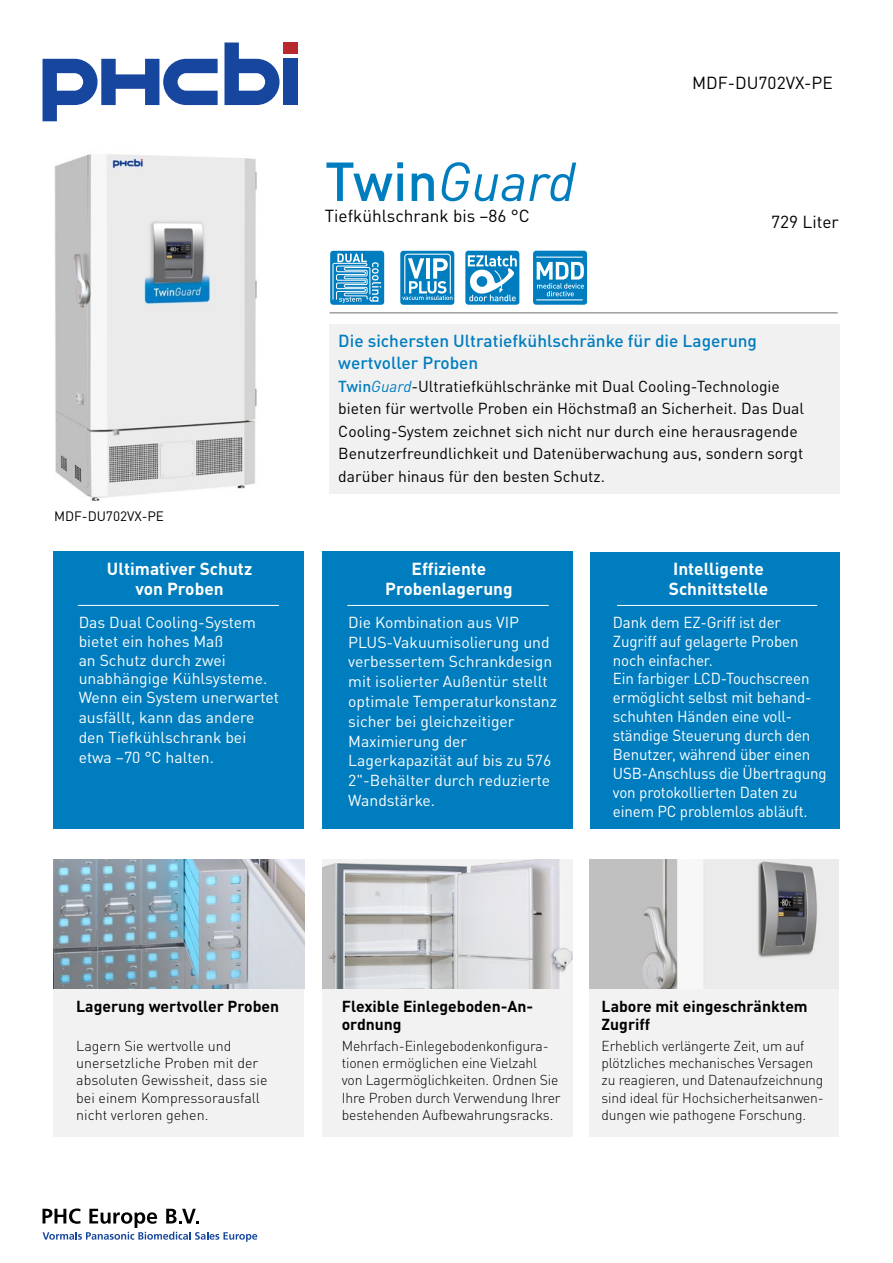
<style>
.page{position:relative;width:893px;height:1263px;background:#fff}
.page>*{position:absolute;margin:0;border:0;box-sizing:border-box;transform-origin:0 0}
.t1{font:italic 54px "DINOT";color:#007dbe}
.t2{font:700 17.25px/20.7px "DINOT";color:#fff;text-align:center}
.t3{font:500 17.25px/22.5px "DINOT";color:#007dbe}
.t4{font:17.25px "DINOT";color:#000}
.t5{font:15.75px/19.8px "DINOT";letter-spacing:-.005em;color:#fff}
.t6{font:15.75px/18.9px "DINOT";letter-spacing:-.005em;color:#fff;scale:.96 1}
.t7{font:15.75px/22.5px "DINOT";color:#000}
.t8{font:700 15.75px/18px "DINOT";color:#000}
.t9{font:300 14.25px/17.1px "DINOT";letter-spacing:-.01em;color:#000}
.t10{font:13.5px "DINOT";color:#000}
.s1{font-weight:500;font-style:normal}
.s2{font-weight:500;color:#007dbe}
.s3{font-style:italic;color:#007dbe}
</style>
<div class="page">
<div style="left:283px;top:59px;width:15px;height:46px;background:#16469e"></div>
<svg style="left:43px;top:59px;width:175px;height:62px"></svg>
<svg style="left:224px;top:43px;width:56px;height:62px"></svg>
<div style="left:283px;top:43px;width:15px;height:11px;background:#b8282e"></div>
<svg style="left:43px;top:1208px;width:214px;height:34px"></svg>
<div style="left:330px;top:324px;width:510px;height:169px;background:#f1f1f2"></div>
<hr style="left:330px;top:313px;width:508px;height:1px;background:#6d6e71">
<div style="left:53px;top:551px;width:251px;height:278px;background:#007dbe"></div>
<div style="left:53px;top:859px;width:251px;height:278px;background:#f2f2f2"></div>
<div style="left:322px;top:859px;width:250px;height:278px;background:#f2f2f2"></div>
<div style="left:589px;top:859px;width:250px;height:278px;background:#f2f2f2"></div>
<div style="left:322px;top:551px;width:250px;height:278px;background:#007dbe"></div>
<div style="left:590px;top:552px;width:249px;height:276px;background:#007dbe"></div>
<hr style="left:78px;top:605px;width:201px;height:1px;background:#fff">
<hr style="left:347px;top:605px;width:202px;height:1px;background:#fff">
<hr style="left:617px;top:605px;width:200px;height:1px;background:#fff">
<img style="left:322px;top:859px;width:250px;height:129px">
<img style="left:53px;top:859px;width:251px;height:129px">
<img style="left:590px;top:859px;width:228px;height:129px">
<img style="left:54px;top:154px;width:203px;height:347px">
<svg style="left:330px;top:251px;width:54px;height:54px;background:#49a2d0"></svg>
<svg style="left:400px;top:251px;width:54px;height:54px"></svg>
<svg style="left:533px;top:251px;width:54px;height:54px;background:#3c9bcd"></svg>
<hr style="left:536px;top:257px;width:47px;height:1px;background:#fff">
<hr style="left:536px;top:299px;width:47px;height:1px;background:#fff">
<svg style="left:465px;top:251px;width:54px;height:54px"></svg>
<h1 class="t1" style="left:325px;top:148px;width:252px"><span class="s1">Twin</span>Guard</h1>
<p class="t4" style="left:325px;top:205px;width:207px">Tiefkühlschrank bis –86 °C</p>
<p class="t4" style="left:692px;top:72px;width:142px">MDF-DU702VX-PE</p>
<p class="t4" style="left:771px;top:211px;width:69px">729 Liter</p>
<p class="t10" style="left:54px;top:508px;width:112px">MDF-DU702VX-PE</p>
<p class="t2" style="left:107px;top:558px;width:147px">Ultimativer Schutz von Proben</p>
<p class="t5" style="left:79px;top:612px;width:202px;line-height:19.4px">Das Dual Cooling-System bietet ein hohes Maß<br>an Schutz durch zwei unabhängige Kühlsysteme.<br>Wenn ein System unerwartet ausfällt, kann das andere den Tiefkühlschrank bei etwa –70 °C halten.</p>
<p class="t3" style="left:338px;top:329px;width:420px">Die sichersten Ultratiefkühlschränke für die Lagerung wertvoller Proben</p>
<p class="t7" style="left:338px;top:375px;width:467px"><span class="s2">Twin</span><span class="s3">Guard</span>-Ultratiefkühlschränke mit Dual Cooling-Technologie bieten für wertvolle Proben ein Höchstmaß an Sicherheit. Das Dual Cooling-System zeichnet sich nicht nur durch eine herausragende Benutzerfreundlichkeit und Datenüberwachung aus, sondern sorgt darüber hinaus für den besten Schutz.</p>
<p class="t2" style="left:385px;top:558px;width:129px">Effiziente<br>Probenlagerung</p>
<p class="t5" style="left:348px;top:612px;width:210px">Die Kombination aus VIP<br>PLUS-Vakuumisolierung und verbessertem Schrankdesign mit isolierter Außentür stellt optimale Temperaturkonstanz sicher bei gleichzeitiger<br>Maximierung der<br>Lagerkapazität auf bis zu 576<br>2"-Behälter durch reduzierte<br>Wandstärke.</p>
<p class="t2" style="left:669px;top:557px;width:101px;text-align:left">Intelligente<br>Schnittstelle</p>
<p class="t6" style="left:613px;top:612px;width:224px">Dank dem EZ-Griff ist der<br>Zugriff auf gelagerte Proben noch einfacher.<br>Ein farbiger LCD-Touchscreen ermöglicht selbst mit behand&shy;schuhten Händen eine voll&shy;ständige Steuerung durch den<br>Benutzer, während über einen<br>USB-Anschluss die Übertragung von protokollierten Daten zu einem PC problemlos abläuft.</p>
<p class="t8" style="left:76px;top:997px;width:204px">Lagerung wertvoller Proben</p>
<p class="t8" style="left:342px;top:997px;width:193px">Flexible Einlegeboden-An&shy;ordnung</p>
<p class="t9" style="left:76px;top:1037px;width:193px">Lagern Sie wertvolle und unersetzliche Proben mit der absoluten Gewissheit, dass sie bei einem Kompressorausfall nicht verloren gehen.</p>
<p class="t9" style="left:342px;top:1037px;width:220px">Mehrfach-Einlegebodenkonfigura&shy;tionen ermöglichen eine Vielzahl von Lagermöglichkeiten. Ordnen Sie Ihre Proben durch Verwendung Ihrer bestehenden Aufbewahrungsracks.</p>
<p class="t8" style="left:602px;top:997px;width:208px">Labore mit eingeschränktem<br>Zugriff</p>
<p class="t9" style="left:602px;top:1037px;width:224px">Erheblich verlängerte Zeit, um auf plötzliches mechanisches Versagen zu reagieren, und Datenaufzeichnung sind ideal für Hochsicherheitsanwen&shy;dungen wie pathogene Forschung.</p>
</div>
